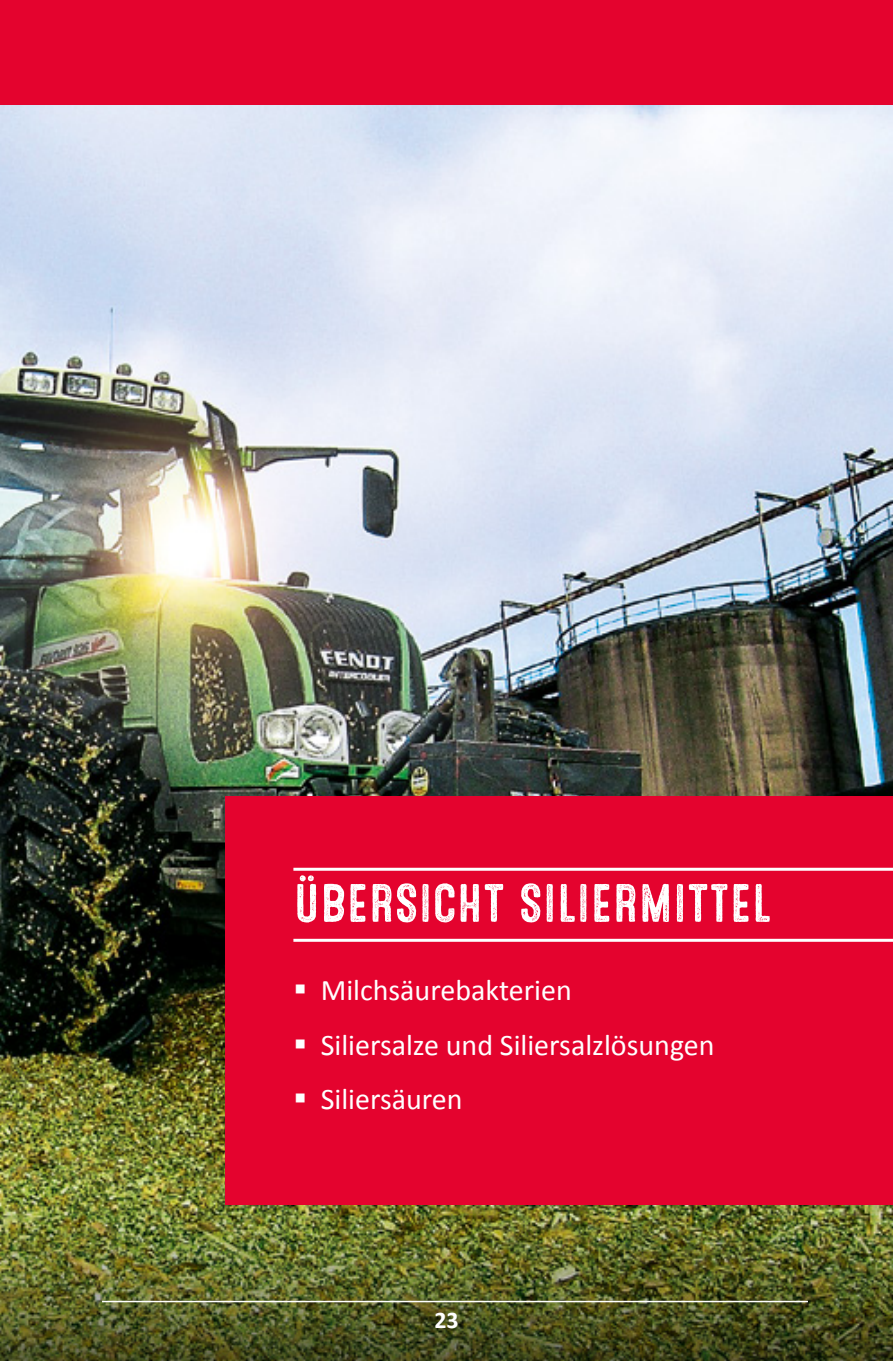
<style>
.page{position:relative;width:893px;height:1361px;background:#fff}
.page>*{position:absolute;margin:0;border:0;box-sizing:border-box;transform-origin:0 0}
.t1{font:54px "Microbrew Three";color:#fff}
.t2{font:30px "Calibri";color:#fff}
.t3{font:700 24px "Calibri";color:#fff}
</style>
<div class="page">
<img style="left:0;top:105px;width:893px;height:1069px">
<img style="left:0;top:1174px;width:893px;height:187px">
<div style="left:225px;top:796px;width:668px;height:409px;background:#e4032e"></div>
<hr style="left:293px;top:868px;width:600px;height:3px;background:#fff">
<hr style="left:293px;top:939px;width:600px;height:3px;background:#fff">
<hr style="left:102px;top:1300px;width:706px;height:2px;background:#fff">
<div style="left:0;top:0;width:893px;height:105px;background:#e4032e"></div>
<h1 class="t1" style="left:293px;top:872px;width:479px">ÜBERSICHT SILIERMITTEL</h1>
<p class="t2" style="left:293px;top:971px;width:280px">▪ Milchsäurebakterien</p>
<p class="t2" style="left:293px;top:1025px;width:423px">▪ Siliersalze und Siliersalzlösungen</p>
<p class="t2" style="left:293px;top:1080px;width:171px">▪ Siliersäuren</p>
<p class="t3" style="left:434px;top:1305px;width:26px">23</p>
</div>
